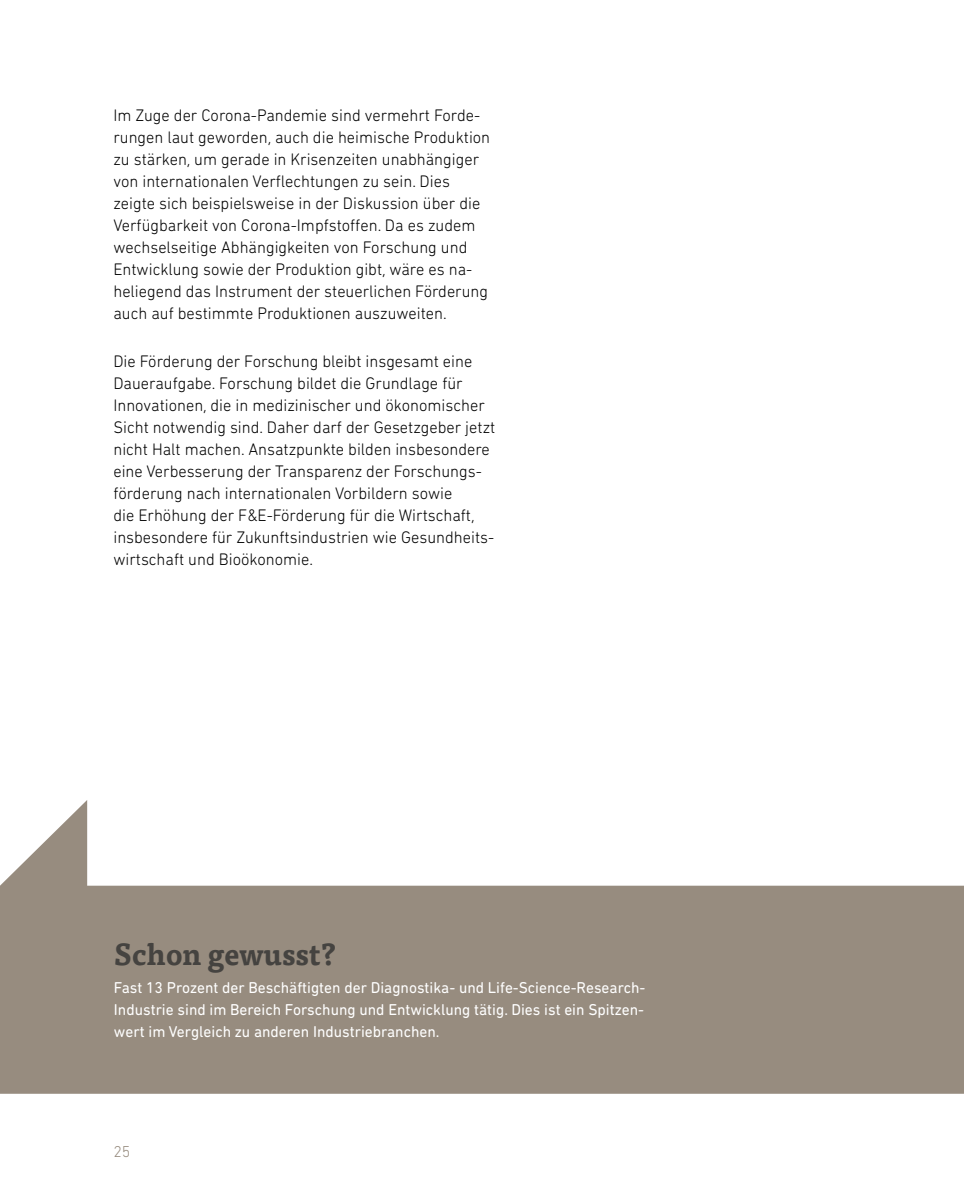
<style>
.page{position:relative;width:964px;height:1191px;background:#fff}
.page>*{position:absolute;margin:0;border:0;box-sizing:border-box;transform-origin:0 0}
.t1{font:700 30px "Tisa OT";color:#454340}
.t2{font:300 17px/22px "DIN Next Rounded LT Pro";color:#000}
.t3{font:16px/22px "DIN Next Rounded LT Pro";color:#fff;text-align:justify}
.t4{font:300 16px "DIN Next Rounded LT Pro";color:#978c7f}
</style>
<div class="page">
<svg style="left:0;top:800px;width:964px;height:293px;fill:#978c7f"></svg>
<p class="t2" style="left:113px;top:104px;width:378px">Im Zuge der Corona-Pandemie sind vermehrt Forde&shy;rungen laut geworden, auch die heimische Produktion zu stärken, um gerade in Krisenzeiten unabhängiger von internationalen Verflechtungen zu sein. Dies zeigte sich beispielsweise in der Diskussion über die Verfügbarkeit von Corona-Impfstoffen. Da es zudem wechselseitige Abhängigkeiten von Forschung und Entwicklung sowie der Produktion gibt, wäre es na&shy;heliegend das Instrument der steuerlichen Förderung auch auf bestimmte Produktionen auszuweiten.</p>
<p class="t2" style="left:113px;top:350px;width:383px">Die Förderung der Forschung bleibt insgesamt eine Daueraufgabe. Forschung bildet die Grundlage für Innovationen, die in medizinischer und ökonomischer Sicht notwendig sind. Daher darf der Gesetzgeber jetzt nicht Halt machen. Ansatzpunkte bilden insbesondere eine Verbesserung der Transparenz der Forschungs&shy;förderung nach internationalen Vorbildern sowie<br>die Erhöhung der F&amp;E-Förderung für die Wirtschaft, insbesondere für Zukunftsindustrien wie Gesundheits&shy;wirtschaft und Bioökonomie.</p>
<h1 class="t1" style="left:114px;top:935px;width:224px">Schon gewusst?</h1>
<p class="t3" style="left:114px;top:976px;width:533px">Fast 13 Prozent der Beschäftigten der Diagnostika- und Life-Science-Research-Industrie sind im Bereich Forschung und Entwicklung tätig. Dies ist ein Spitzen&shy;wert im Vergleich zu anderen Industriebranchen.</p>
<p class="t4" style="left:113px;top:1142px;width:19px">25</p>
</div>
